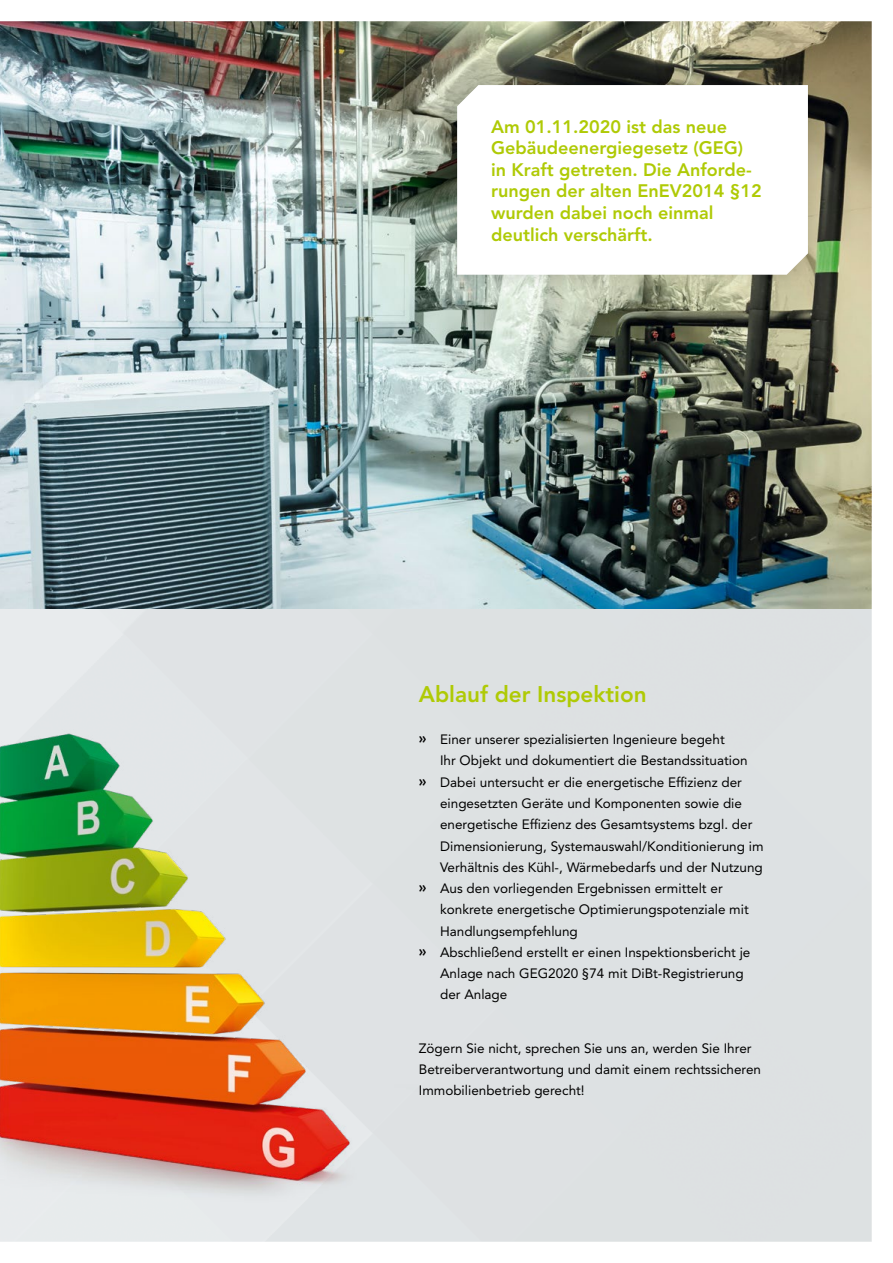
<style>
.page{position:relative;width:893px;height:1263px;background:#fff}
.page>*{position:absolute;margin:0;border:0;box-sizing:border-box;transform-origin:0 0}
.t1{font:800 22.5px "Avenir LT Std";color:#afca05}
.t2{font:800 18px/21.6px "Avenir LT Std";color:#afca05}
.t3{font:13.5px/21.3px "Avenir LT Std";color:#000}
.s1{font-weight:800;font-size:14.85px}
</style>
<div class="page">
<img style="left:0;top:21px;width:872px;height:1221px">
<h2 class="t2" style="left:491px;top:116px;width:272px">Am 01.11.2020 ist das neue<br>Gebäudeenergiegesetz (GEG) in Kraft getreten. Die Anforde&shy;rungen der alten EnEV2014 §12 wurden dabei noch einmal deutlich verschärft.</h2>
<h1 class="t1" style="left:419px;top:680px;width:229px">Ablauf der Inspektion</h1>
<p class="t3" style="left:419px;top:729px;width:307px"><span class="s1">»</span> Einer unserer spezialisierten Ingenieure begeht</p>
<p class="t3" style="left:440px;top:750px;width:309px">Ihr Objekt und dokumentiert die Bestandssituation</p>
<p class="t3" style="left:419px;top:771px;width:325px"><span class="s1">»</span> Dabei untersucht er die energetische Effizienz der</p>
<p class="t3" style="left:440px;top:793px;width:303px">eingesetzten Geräte und Komponenten sowie die</p>
<p class="t3" style="left:440px;top:814px;width:314px">energetische Effizienz des Gesamtsystems bzgl. der</p>
<p class="t3" style="left:440px;top:835px;width:325px">Dimensionierung, Systemauswahl/Konditionierung im</p>
<p class="t3" style="left:440px;top:856px;width:324px">Verhältnis des Kühl-, Wärmebedarfs und der Nutzung</p>
<p class="t3" style="left:419px;top:878px;width:305px"><span class="s1">»</span> Aus den vorliegenden Ergebnissen ermittelt er</p>
<p class="t3" style="left:440px;top:899px;width:310px">konkrete energetische Optimierungspotenziale mit</p>
<p class="t3" style="left:440px;top:920px;width:139px">Handlungsempfehlung</p>
<p class="t3" style="left:419px;top:941px;width:333px"><span class="s1">»</span> Abschließend erstellt er einen Inspektionsbericht je</p>
<p class="t3" style="left:440px;top:963px;width:305px">Anlage nach GEG2020 §74 mit DiBt-Registrierung</p>
<p class="t3" style="left:440px;top:984px;width:69px">der Anlage</p>
<p class="t3" style="left:419px;top:1037px;width:344px">Zögern Sie nicht, sprechen Sie uns an, werden Sie Ihrer<br>Betreiberverantwortung und damit einem rechtssicheren<br>Immobilienbetrieb gerecht!</p>
</div>
